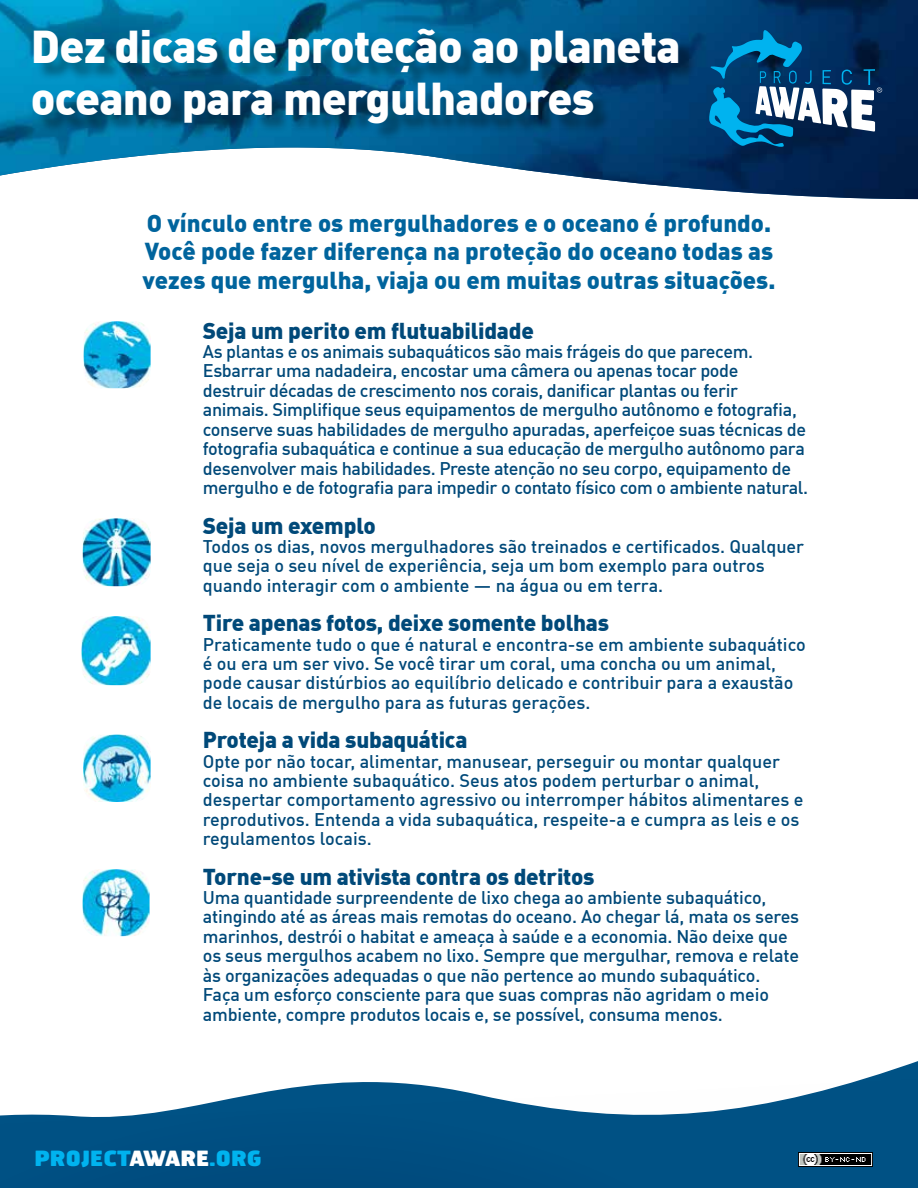
<style>
.page{position:relative;width:918px;height:1188px;background:#fff}
.page>*{position:absolute;margin:0;border:0;box-sizing:border-box;transform-origin:0 0}
.t1{font:900 45px/52.5px "DIN Offc";letter-spacing:-.015em;color:#fff}
.t2{font:900 24px/28.8px "DIN Offc";color:#00649d}
.t3{font:900 22.5px "DIN Offc";letter-spacing:-.01em;color:#004979}
.t4{font:900 21px "Hermes FB";color:#00b3ef}
.t5{font:500 18px/19.5px "DIN Offc";letter-spacing:-.01em;color:#004979}
.s1{color:#fff}
</style>
<div class="page">
<img style="left:0;top:0;width:918px;height:199px">
<svg style="left:0;top:1070px;width:918px;height:118px"></svg>
<svg style="left:709px;top:30px;width:173px;height:117px;background:#255f89"></svg>
<img style="left:84px;top:321px;width:67px;height:67px">
<img style="left:83px;top:518px;width:68px;height:68px">
<img style="left:82px;top:616px;width:69px;height:69px">
<img style="left:83px;top:735px;width:68px;height:67px">
<img style="left:83px;top:869px;width:67px;height:67px">
<div style="left:35px;top:31px;width:662px;height:111px;background:#000;opacity:.33"></div>
<img style="left:798px;top:1153px;width:74px;height:13px">
<h1 class="t1" style="left:31px;top:18px;width:651px">Dez dicas de proteção ao planeta oceano para mergulhadores</h1>
<h2 class="t2" style="left:143px;top:207px;width:634px">O vínculo entre os mergulhadores e o oceano é profundo.<br>Você pode fazer diferença na proteção do oceano todas as vezes que mergulha, viaja ou em muitas outras situações.</h2>
<p class="t3" style="left:203px;top:315px;width:333px">Seja um perito em flutuabilidade</p>
<p class="t5" style="left:203px;top:341px;width:607px">As plantas e os animais subaquáticos são mais frágeis do que parecem.<br>Esbarrar uma nadadeira, encostar uma câmera ou apenas tocar pode<br>destruir décadas de crescimento nos corais, danificar plantas ou ferir animais. Simplifique seus equipamentos de mergulho autônomo e fotografia, conserve suas habilidades de mergulho apuradas, aperfeiçoe suas técnicas de fotografia subaquática e continue a sua educação de mergulho autônomo para desenvolver mais habilidades. Preste atenção no seu corpo, equipamento de mergulho e de fotografia para impedir o contato físico com o ambiente natural.</p>
<p class="t3" style="left:203px;top:510px;width:175px">Seja um exemplo</p>
<p class="t5" style="left:203px;top:536px;width:603px">Todos os dias, novos mergulhadores são treinados e certificados. Qualquer que seja o seu nível de experiência, seja um bom exemplo para outros quando interagir com o ambiente — na água ou em terra.</p>
<p class="t3" style="left:203px;top:608px;width:408px">Tire apenas fotos, deixe somente bolhas</p>
<p class="t5" style="left:203px;top:634px;width:605px">Praticamente tudo o que é natural e encontra-se em ambiente subaquático é ou era um ser vivo. Se você tirar um coral, uma concha ou um animal, pode causar distúrbios ao equilíbrio delicado e contribuir para a exaustão de locais de mergulho para as futuras gerações.</p>
<p class="t3" style="left:203px;top:725px;width:266px">Proteja a vida subaquática</p>
<p class="t5" style="left:203px;top:751px;width:602px">Opte por não tocar, alimentar, manusear, perseguir ou montar qualquer coisa no ambiente subaquático. Seus atos podem perturbar o animal, despertar comportamento agressivo ou interromper hábitos alimentares e reprodutivos. Entenda a vida subaquática, respeite-a e cumpra as leis e os regulamentos locais.</p>
<p class="t3" style="left:203px;top:861px;width:393px">Torne-se um ativista contra os detritos</p>
<p class="t5" style="left:203px;top:887px;width:598px">Uma quantidade surpreendente de lixo chega ao ambiente subaquático, atingindo até as áreas mais remotas do oceano. Ao chegar lá, mata os seres marinhos, destrói o habitat e ameaça à saúde e a economia. Não deixe que os seus mergulhos acabem no lixo. Sempre que mergulhar, remova e relate às organizações adequadas o que não pertence ao mundo subaquático.<br>Faça um esforço consciente para que suas compras não agridam o meio ambiente, compre produtos locais e, se possível, consuma menos.</p>
<p class="t4" style="left:34px;top:1145px;width:229px">PROJECT<span class="s1">AWARE</span>.ORG</p>
</div>
